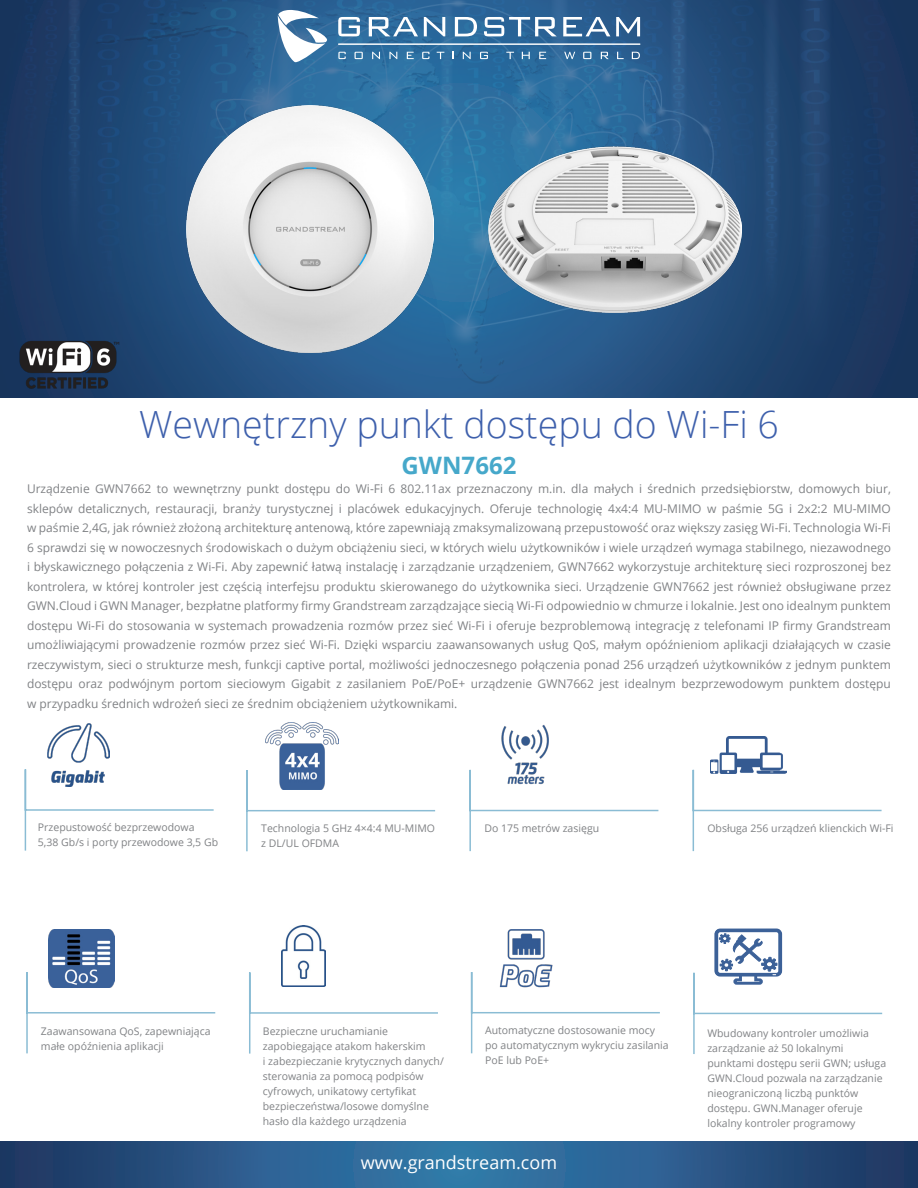
<style>
.page{position:relative;width:918px;height:1188px;background:#fff}
.page>*{position:absolute;margin:0;border:0;box-sizing:border-box;transform-origin:0 0}
.t1{font:300 37.5px "Open Sans";color:#3e60ac}
.t2{font:700 24px "Open Sans";color:#46a8ca}
.t3{font:18px "Open Sans";color:#fff}
.t4{font:12px/19.5px "Open Sans";color:#808285;text-align:justify}
.t5{font:10.5px/15px "Open Sans";color:#808285}
</style>
<div class="page">
<img style="left:0;top:0;width:918px;height:397px">
<svg style="left:278px;top:10px;width:49px;height:52px"></svg>
<svg style="left:338px;top:17px;width:22px;height:19px"></svg>
<svg style="left:369px;top:17px;width:49px;height:19px"></svg>
<svg style="left:424px;top:17px;width:21px;height:19px"></svg>
<svg style="left:455px;top:17px;width:22px;height:19px"></svg>
<svg style="left:484px;top:17px;width:73px;height:19px"></svg>
<svg style="left:563px;top:17px;width:47px;height:19px"></svg>
<svg style="left:616px;top:17px;width:24px;height:19px"></svg>
<svg style="left:338px;top:52px;width:8px;height:7px"></svg>
<svg style="left:355px;top:52px;width:8px;height:7px"></svg>
<svg style="left:372px;top:52px;width:8px;height:7px"></svg>
<svg style="left:389px;top:52px;width:8px;height:7px"></svg>
<svg style="left:407px;top:52px;width:7px;height:7px"></svg>
<svg style="left:422px;top:52px;width:8px;height:7px"></svg>
<svg style="left:437px;top:52px;width:7px;height:7px"></svg>
<svg style="left:463px;top:52px;width:8px;height:7px"></svg>
<svg style="left:480px;top:52px;width:8px;height:7px"></svg>
<svg style="left:506px;top:52px;width:8px;height:7px"></svg>
<svg style="left:522px;top:52px;width:8px;height:7px"></svg>
<svg style="left:539px;top:52px;width:7px;height:7px"></svg>
<svg style="left:632px;top:52px;width:8px;height:7px"></svg>
<svg style="left:583px;top:52px;width:8px;height:7px"></svg>
<svg style="left:601px;top:52px;width:8px;height:7px"></svg>
<svg style="left:617px;top:52px;width:7px;height:7px"></svg>
<svg style="left:564px;top:52px;width:11px;height:7px"></svg>
<hr style="left:338px;top:44px;width:302px;height:1px;background:#fff">
<svg style="left:0;top:1142px;width:918px;height:46px;background:#295988"></svg>
<svg style="left:24px;top:769px;width:190px;height:82px"></svg>
<img style="left:48px;top:724px;width:61px;height:63px">
<svg style="left:246px;top:770px;width:190px;height:82px"></svg>
<img style="left:265px;top:722px;width:73px;height:68px">
<svg style="left:470px;top:972px;width:190px;height:82px"></svg>
<img style="left:485px;top:929px;width:81px;height:69px">
<svg style="left:692px;top:768px;width:190px;height:84px"></svg>
<img style="left:711px;top:737px;width:75px;height:36px">
<svg style="left:26px;top:971px;width:190px;height:83px"></svg>
<img style="left:49px;top:930px;width:66px;height:58px">
<svg style="left:469px;top:769px;width:190px;height:83px"></svg>
<img style="left:495px;top:725px;width:60px;height:63px">
<svg style="left:693px;top:928px;width:190px;height:126px"></svg>
<svg style="left:249px;top:971px;width:189px;height:83px"></svg>
<img style="left:282px;top:925px;width:44px;height:62px">
<img style="left:9px;top:332px;width:118px;height:65px">
<img style="left:187px;top:106px;width:247px;height:247px">
<img style="left:488px;top:146px;width:253px;height:167px">
<p class="t1" style="left:139px;top:398px;width:642px">Wewnętrzny punkt dostępu do Wi-Fi 6</p>
<p class="t4" style="left:27px;top:479px;width:866px">Urządzenie GWN7662 to wewnętrzny punkt dostępu do Wi-Fi 6 802.11ax przeznaczony m.in. dla małych i średnich przedsiębiorstw, domowych biur, sklepów detalicznych, restauracji, branży turystycznej i placówek edukacyjnych. Oferuje technologię 4x4:4 MU-MIMO w paśmie 5G i 2x2:2 MU-MIMO w paśmie 2,4G, jak również złożoną architekturę antenową, które zapewniają zmaksymalizowaną przepustowość oraz większy zasięg Wi-Fi. Technologia Wi-Fi 6 sprawdzi się w nowoczesnych środowiskach o dużym obciążeniu sieci, w których wielu użytkowników i wiele urządzeń wymaga stabilnego, niezawodnego i błyskawicznego połączenia z Wi-Fi. Aby zapewnić łatwą instalację i zarządzanie urządzeniem, GWN7662 wykorzystuje architekturę sieci rozproszonej bez kontrolera, w której kontroler jest częścią interfejsu produktu skierowanego do użytkownika sieci. Urządzenie GWN7662 jest również obsługiwane przez GWN.Cloud i GWN Manager, bezpłatne platformy firmy Grandstream zarządzające siecią Wi-Fi odpowiednio w chmurze i lokalnie. Jest ono idealnym punktem dostępu Wi-Fi do stosowania w systemach prowadzenia rozmów przez sieć Wi-Fi i oferuje bezproblemową integrację z telefonami IP firmy Grandstream umożliwiającymi prowadzenie rozmów przez sieć Wi-Fi. Dzięki wsparciu zaawansowanych usług QoS, małym opóźnieniom aplikacji działających w czasie rzeczywistym, sieci o strukturze mesh, funkcji captive portal, możliwości jednoczesnego połączenia ponad 256 urządzeń użytkowników z jednym punktem dostępu oraz podwójnym portom sieciowym Gigabit z zasilaniem PoE/PoE+ urządzenie GWN7662 jest idealnym bezprzewodowym punktem dostępu w przypadku średnich wdrożeń sieci ze średnim obciążeniem użytkownikami.</p>
<p class="t2" style="left:402px;top:449px;width:116px">GWN7662</p>
<p class="t5" style="left:38px;top:819px;width:182px">Przepustowość bezprzewodowa<br>5,38 Gb/s i porty przewodowe 3,5 Gb</p>
<p class="t5" style="left:261px;top:820px;width:175px">Technologia 5 GHz 4×4:4 MU-MIMO z DL/UL OFDMA</p>
<p class="t5" style="left:484px;top:821px;width:116px">Do 175 metrów zasięgu</p>
<p class="t5" style="left:707px;top:820px;width:188px">Obsługa 256 urządzeń klienckich Wi-Fi</p>
<p class="t5" style="left:41px;top:1023px;width:171px">Zaawansowana QoS, zapewniająca</p>
<p class="t5" style="left:41px;top:1038px;width:124px">małe opóźnienia aplikacji</p>
<p class="t5" style="left:263px;top:1023px;width:183px">Bezpieczne uruchamianie zapobiegające atakom hakerskim<br>i zabezpieczanie krytycznych danych/ sterowania za pomocą podpisów cyfrowych, unikatowy certyfikat bezpieczeństwa/losowe domyślne hasło dla każdego urządzenia</p>
<p class="t5" style="left:485px;top:1022px;width:185px">Automatyczne dostosowanie mocy po automatycznym wykryciu zasilania<br>PoE lub PoE+</p>
<p class="t3" style="left:361px;top:1151px;width:198px">www.grandstream.com</p>
<p class="t5" style="left:707px;top:1025px;width:180px">Wbudowany kontroler umożliwia zarządzanie aż 50 lokalnymi punktami dostępu serii GWN; usługa<br>GWN.Cloud pozwala na zarządzanie nieograniczoną liczbą punktów dostępu. GWN.Manager oferuje lokalny kontroler programowy</p>
</div>
